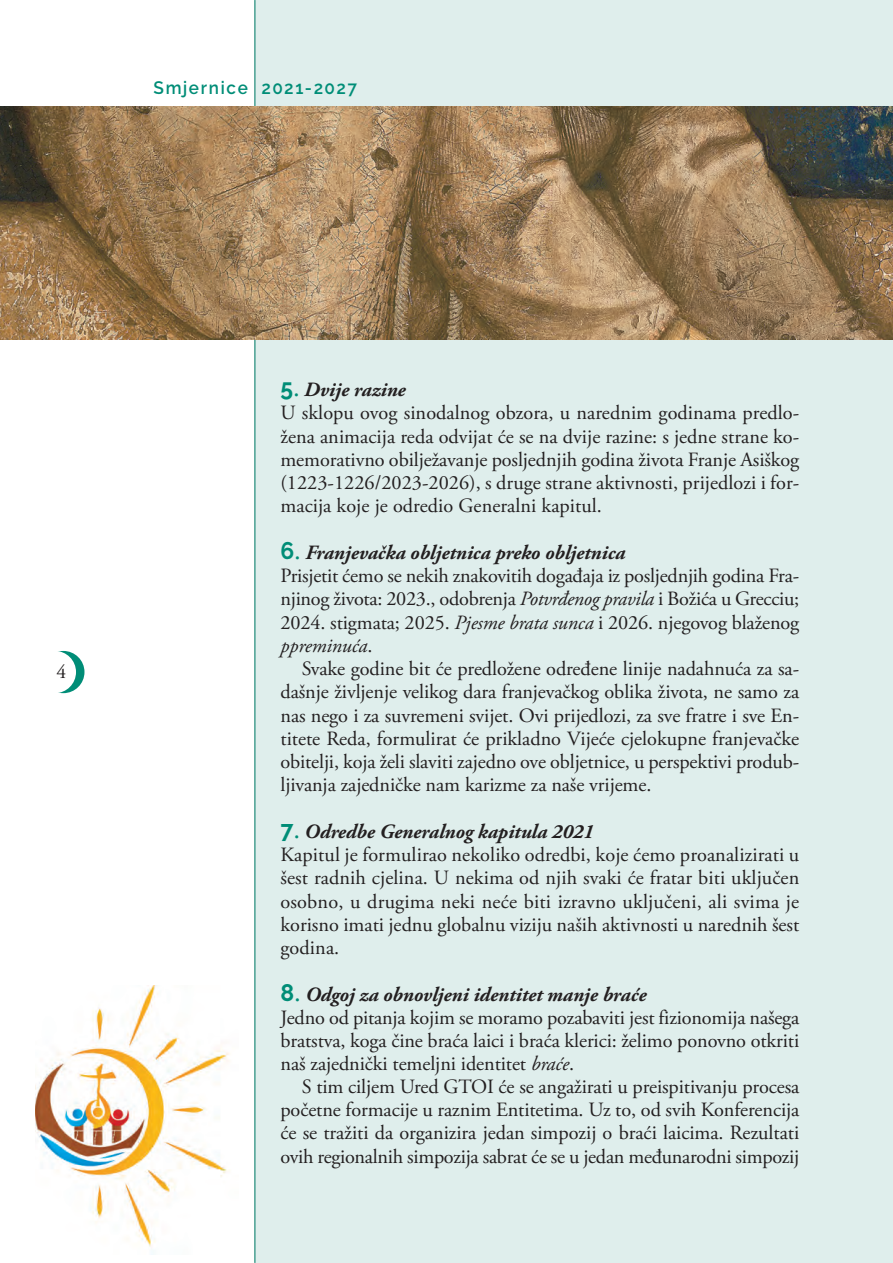
<style>
.page{position:relative;width:893px;height:1263px;background:#fff}
.page>*{position:absolute;margin:0;border:0;box-sizing:border-box;transform-origin:0 0}
.t1{font:20.25px/23.2px "Adobe Garamond Pro";letter-spacing:-.005em;color:#231f20}
.t2{font:19.5px "Adobe Garamond";color:#231f20}
.t3{font:600 18px "Raleway";letter-spacing:.1em;color:#008d77;scale:.95 1}
.s1{font-family:"Raleway";font-weight:700;font-size:24px;color:#008d77}
.s2{font-family:"Adobe Garamond";font-size:27px;color:#008d77}
.s3{font-weight:700;font-style:italic}
.s4{font-style:italic}
</style>
<div class="page">
<img style="left:36px;top:985px;width:194px;height:270px">
<div style="left:42px;top:651px;width:42px;height:42px;background:#008d77;border-radius:50%"></div>
<div style="left:34px;top:651px;width:42px;height:42px;background:#fff;border-radius:50%"></div>
<div style="left:256px;top:0;width:636px;height:1263px;background:#dfeeec"></div>
<hr style="left:254px;top:0;width:1px;height:1263px;background:#007a66">
<img style="left:0;top:106px;width:892px;height:233px">
<p class="t3" style="left:153px;top:77px;width:216px">Smjernice 2021-2027</p>
<p class="t2" style="left:57px;top:664px;width:11px">4</p>
<p class="t1" style="left:280px;top:380px;width:520px"><span class="s1">5</span><span class="s2">.</span> <span class="s3">Dvije razine<br></span>U sklopu ovog sinodalnog obzora, u narednim godinama predlo&shy;žena animacija reda odvijat će se na dvije razine: s jedne strane ko&shy;memorativno obilježavanje posljednjih godina života Franje Asiškog (1223-1226/2023-2026), s druge strane aktivnosti, prijedlozi i for&shy;macija koje je odredio Generalni kapitul.</p>
<p class="t1" style="left:280px;top:543px;width:520px"><span class="s1">6</span><span class="s2">.</span> <span class="s3">Franjevačka obljetnica preko obljetnica<br></span>Prisjetit ćemo se nekih znakovitih događaja iz posljednjih godina Fra&shy;njinog života: 2023., odobrenja <span class="s4">Potvrđenog pravila</span> i Božića u Grecciu; 2024. stigmata; 2025. <span class="s4">Pjesme brata sunca</span> i 2026. njegovog blaženog <span class="s4">ppreminuća</span>.</p>
<p class="t1" style="left:280px;top:659px;width:520px;text-align:justify;text-indent:21px">Svake godine bit će predložene određene linije nadahnuća za sa&shy;dašnje življenje velikog dara franjevačkog oblika života, ne samo za nas nego i za suvremeni svijet. Ovi prijedlozi, za sve fratre i sve En&shy;titete Reda, formulirat će prikladno Vijeće cjelokupne franjevačke obitelji, koja želi slaviti zajedno ove obljetnice, u perspektivi produb&shy;ljivanja zajedničke nam karizme za naše vrijeme.</p>
<p class="t1" style="left:280px;top:822px;width:520px"><span class="s1">7</span><span class="s2">.</span> <span class="s3">Odredbe Generalnog kapitula 2021<br></span>Kapitul je formulirao nekoliko odredbi, koje ćemo proanalizirati u šest radnih cjelina. U nekima od njih svaki će fratar biti uključen osobno, u drugima neki neće biti izravno uključeni, ali svima je korisno imati jednu globalnu viziju naših aktivnosti u narednih šest godina.</p>
<p class="t1" style="left:280px;top:985px;width:520px"><span class="s1">8</span><span class="s2">.</span> <span class="s3">Odgoj za obnovljeni identitet manje braće<br></span>Jedno od pitanja kojim se moramo pozabaviti jest fizionomija našega bratstva, koga čine braća laici i braća klerici: želimo ponovno otkriti naš zajednički temeljni identitet <span class="s4">braće</span>.</p>
<p class="t1" style="left:280px;top:1077px;width:520px;text-align:justify;text-indent:21px">S tim ciljem Ured GTOI će se angažirati u preispitivanju procesa početne formacije u raznim Entitetima. Uz to, od svih Konferencija će se tražiti da organizira jedan simpozij o braći laicima. Rezultati ovih regionalnih simpozija sabrat će se u jedan međunarodni simpozij</p>
</div>
